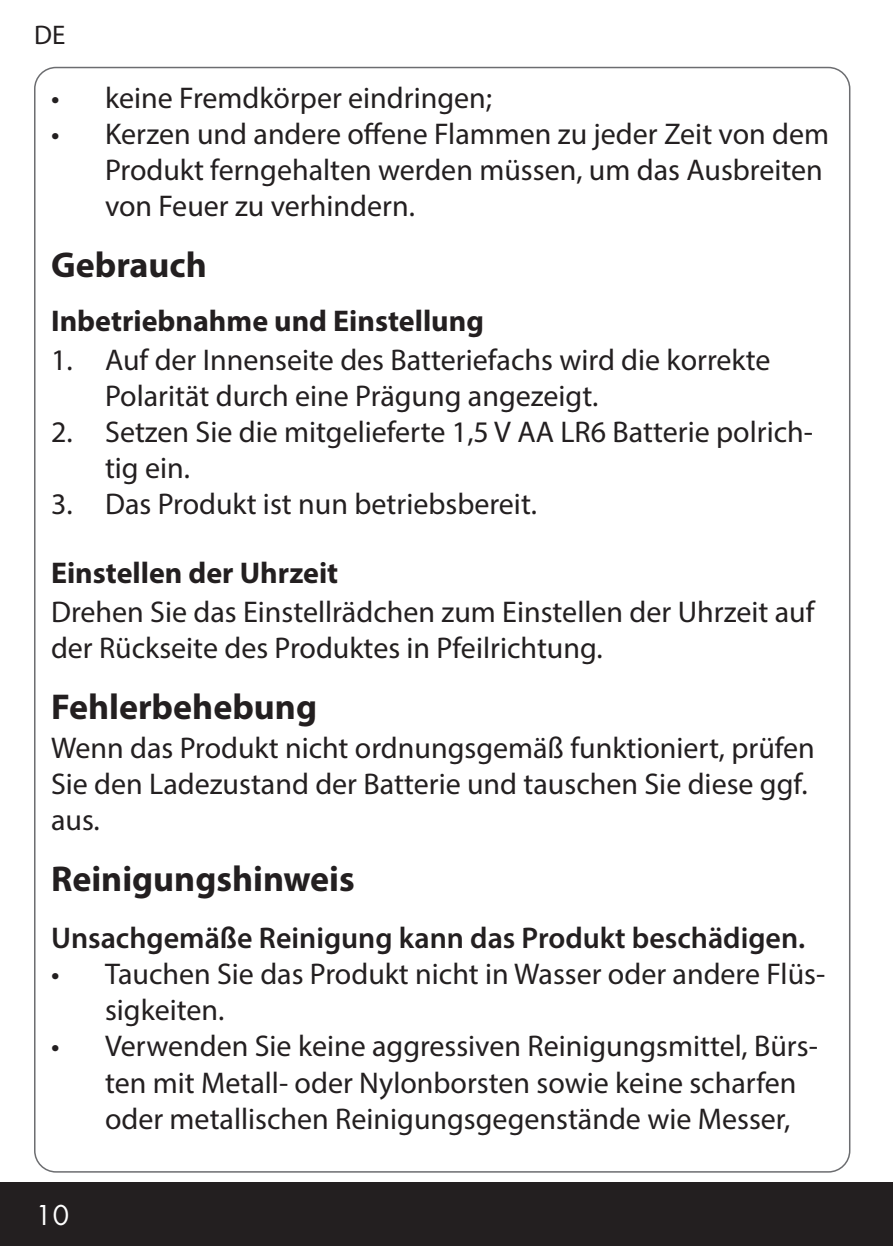
<style>
.page{position:relative;width:893px;height:1259px;background:#fff}
.page>*{position:absolute;margin:0;border:0;box-sizing:border-box;transform-origin:0 0}
.Über_DE_2{font:700 36px "Myriad Pro";color:#231f20}
.t1{font:30px/36px "Myriad Pro";color:#231f20}
.Über_DE_3{font:700 30px "Myriad Pro";color:#231f20}
.t2{font:600 30px "Myriad Pro";color:#231f20}
.t3{font:30px "Futura";color:#fff}
.t4{font:27px "Myriad Pro";color:#231f20}
</style>
<div class="page">
<div style="left:0;top:1182px;width:892px;height:64px;background:#231f20"></div>
<p class="t4" style="left:34px;top:18px;width:33px">DE</p>
<p class="t1" style="left:51px;top:79px;width:443px">• keine Fremdkörper eindringen;</p>
<p class="t1" style="left:105px;top:115px;width:726px;text-indent:-54px">• Kerzen und andere offene Flammen zu jeder Zeit von dem<br>Produkt ferngehalten werden müssen, um das Ausbreiten von Feuer zu verhindern.</p>
<p class="Über_DE_2" style="left:51px;top:241px;width:157px">Gebrauch</p>
<p class="Über_DE_3" style="left:51px;top:301px;width:434px">Inbetriebnahme und Einstellung</p>
<p class="t1" style="left:105px;top:341px;width:667px;text-indent:-54px">1. Auf der Innenseite des Batteriefachs wird die korrekte<br>Polarität durch eine Prägung angezeigt.</p>
<p class="t1" style="left:105px;top:413px;width:709px;text-indent:-54px">2. Setzen Sie die mitgelieferte 1,5 V AA LR6 Batterie polrich&shy;tig ein.</p>
<p class="t1" style="left:51px;top:485px;width:487px">3. Das Produkt ist nun betriebsbereit.</p>
<p class="Über_DE_3" style="left:51px;top:553px;width:289px">Einstellen der Uhrzeit</p>
<p class="t1" style="left:51px;top:593px;width:765px">Drehen Sie das Einstellrädchen zum Einstellen der Uhrzeit auf der Rückseite des Produktes in Pfeilrichtung.</p>
<p class="Über_DE_2" style="left:51px;top:683px;width:268px">Fehlerbehebung</p>
<p class="t1" style="left:51px;top:729px;width:765px">Wenn das Produkt nicht ordnungsgemäß funktioniert, prüfen<br>Sie den Ladezustand der Batterie und tauschen Sie diese ggf. aus.</p>
<p class="Über_DE_2" style="left:51px;top:856px;width:305px">Reinigungshinweis</p>
<p class="t2" style="left:51px;top:919px;width:756px">Unsachgemäße Reinigung kann das Produkt beschädigen.</p>
<p class="t1" style="left:105px;top:956px;width:722px;text-indent:-54px">• Tauchen Sie das Produkt nicht in Wasser oder andere Flüs&shy;sigkeiten.</p>
<p class="t1" style="left:105px;top:1028px;width:714px;text-indent:-54px">• Verwenden Sie keine aggressiven Reinigungsmittel, Bürs&shy;ten mit Metall- oder Nylonborsten sowie keine scharfen oder metallischen Reinigungsgegenstände wie Messer,</p>
<p class="t3" style="left:35px;top:1197px;width:36px">10</p>
</div>
